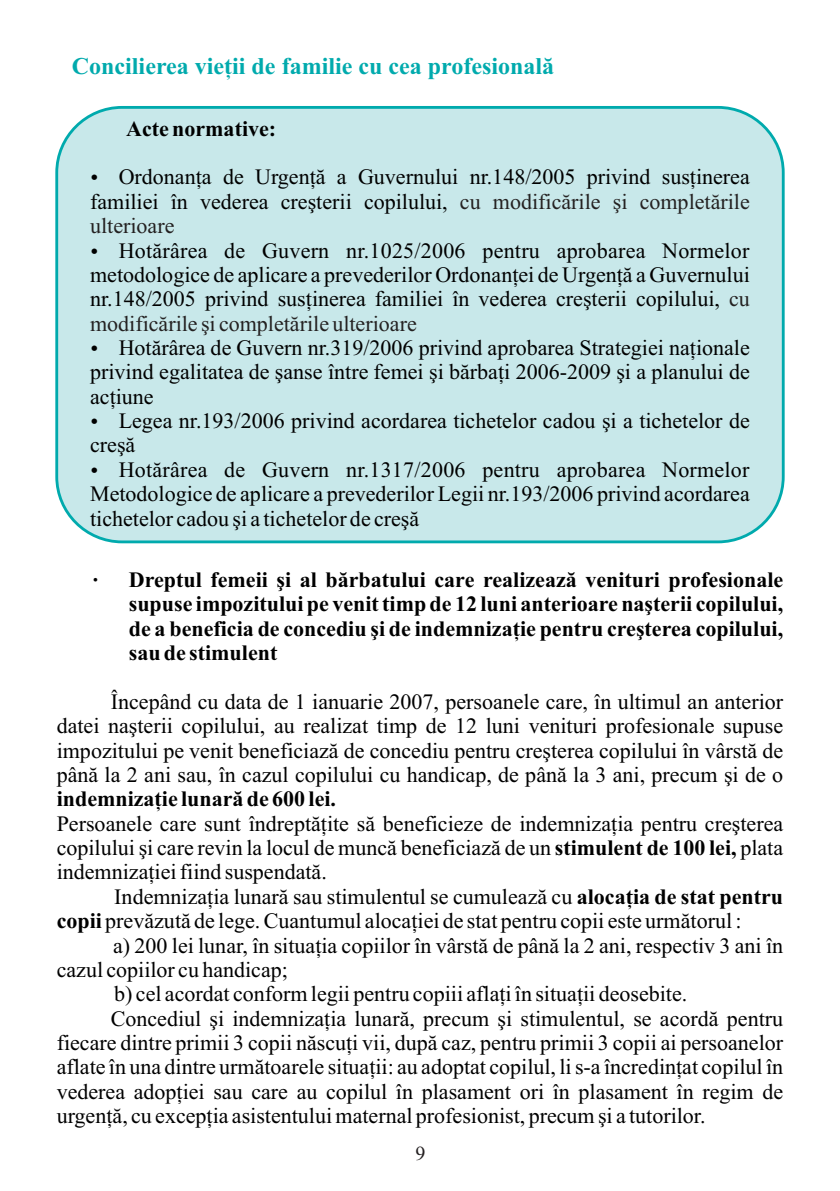
<style>
.page{position:relative;width:840px;height:1191px;background:#fff}
.page>*{position:absolute;margin:0;border:0;box-sizing:border-box;transform-origin:0 0}
.t1{font:700 24px "Times New Roman";color:#00aaad}
.t2{font:22px/24.4px "Times New Roman";color:#000;text-align:justify}
.t3{font:700 22px/24.4px "Times New Roman";color:#000;text-align:justify}
.t4{font:22px "Times New Roman";color:#242121}
.t5{font:20px "Times New Roman";color:#231f20}
.s1{color:#242121}
.s2{font-weight:700}
</style>
<div class="page">
<div style="left:57px;top:107px;width:725px;height:435px;background:#c8e8ea;border-radius:65px"></div>
<div style="left:55px;top:106px;width:729px;height:437px;border:3px solid #00aaad;border-radius:65px"></div>
<svg style="left:92px;top:175px;width:5px;height:5px"></svg>
<svg style="left:92px;top:248px;width:5px;height:5px"></svg>
<svg style="left:92px;top:345px;width:5px;height:6px"></svg>
<svg style="left:92px;top:418px;width:5px;height:6px"></svg>
<svg style="left:92px;top:467px;width:5px;height:6px"></svg>
<p class="t1" style="left:72px;top:58px;width:483px">Concilierea vieþii de familie cu cea profesionalã</p>
<p class="t3" style="left:126px;top:118px;width:151px">Acte normative:</p>
<p class="t2" style="left:90px;top:167px;width:660px;text-indent:29px">Ordonanþa de Urgenþã a Guvernului nr.148/2005 privind susþinerea familiei în vederea creºterii copilului,</p>
<p class="t2" style="left:90px;top:240px;width:660px;text-indent:29px">Hotãrârea de Guvern nr.1025/2006 pentru aprobarea Normelor metodologice de aplicare a prevederilor Ordonanþei de Urgenþã a Guvernului nr.148/2005 privind susþinerea familiei în vederea creºterii copilului, <span class="s1">cu</span></p>
<p class="t2" style="left:90px;top:337px;width:661px;text-indent:29px">Hotãrârea de Guvern nr.319/2006 privind aprobarea Strategiei naþionale privind egalitatea de ºanse între femei ºi bãrbaþi 2006-2009 ºi a planului de acþiune</p>
<p class="t2" style="left:90px;top:411px;width:660px;text-indent:29px">Legea nr.193/2006 privind acordarea tichetelor cadou ºi a tichetelor de creºã</p>
<p class="t2" style="left:90px;top:459px;width:660px;text-indent:29px">Hotãrârea de Guvern nr.1317/2006 pentru aprobarea Normelor Metodologice de aplicare a prevederilor Legii nr.193/2006 privind acordarea tichetelor cadou ºi a tichetelor de creºã</p>
<p class="t4" style="left:459px;top:193px;width:291px">cu modificãrile ºi completãrile</p>
<p class="t4" style="left:90px;top:218px;width:86px">ulterioare</p>
<p class="t4" style="left:90px;top:315px;width:328px">modificãrile ºi completãrile ulterioare</p>
<p class="t3" style="left:129px;top:569px;width:655px;text-indent:-36px">· Dreptul femeii ºi al bãrbatului care realizeazã venituri profesionale supuse impozitului pe venit timp de 12 luni anterioare naºterii copilului, de a beneficia de concediu ºi de indemnizaþie pentru creºterea copilului, sau de stimulent</p>
<p class="t2" style="left:57px;top:691px;width:727px;text-indent:54px">Începând cu data de 1 ianuarie 2007, persoanele care, în ultimul an anterior datei naºterii copilului, au realizat timp de 12 luni venituri profesionale supuse impozitului pe venit beneficiazã de concediu pentru creºterea copilului în vârstã de pânã la 2 ani sau, în cazul copilului cu handicap, de pânã la 3 ani, precum ºi de o</p>
<p class="t3" style="left:57px;top:789px;width:281px">indemnizaþie lunarã de 600 lei.</p>
<p class="t2" style="left:57px;top:813px;width:727px">Persoanele care sunt îndreptãþite sã beneficieze de indemnizaþia pentru creºterea copilului ºi care revin la locul de muncã beneficiazã de un <span class="s2">stimulent de 100 lei,</span> plata indemnizaþiei fiind suspendatã.</p>
<p class="t2" style="left:57px;top:886px;width:727px;text-indent:58px">Indemnizaþia lunarã sau stimulentul se cumuleazã cu <span class="s2">alocaþia de stat pentru copii</span> prevãzutã de lege. Cuantumul alocaþiei de stat pentru copii este urmãtorul :</p>
<p class="t2" style="left:113px;top:935px;width:671px">a) 200 lei lunar, în situaþia copiilor în vârstã de pânã la 2 ani, respectiv 3 ani în</p>
<p class="t2" style="left:57px;top:959px;width:233px">cazul copiilor cu handicap;</p>
<p class="t2" style="left:114px;top:983px;width:574px">b) cel acordat conform legii pentru copiii aflaþi în situaþii deosebite.</p>
<p class="t2" style="left:111px;top:1008px;width:673px">Concediul ºi indemnizaþia lunarã, precum ºi stimulentul, se acordã pentru</p>
<p class="t2" style="left:57px;top:1032px;width:727px">fiecare dintre primii 3 copii nãscuþi vii, dupã caz, pentru primii 3 copii ai persoanelor</p>
<p class="t2" style="left:57px;top:1057px;width:727px">aflate în una dintre urmãtoarele situaþii: au adoptat copilul, li s-a încredinþat copilul în</p>
<p class="t2" style="left:57px;top:1081px;width:727px">vederea adopþiei sau care au copilul în plasament ori în plasament în regim de</p>
<p class="t2" style="left:57px;top:1105px;width:650px">urgenþã, cu excepþia asistentului maternal profesionist, precum ºi a tutorilor.</p>
<p class="t5" style="left:415px;top:1146px;width:11px">9</p>
</div>
